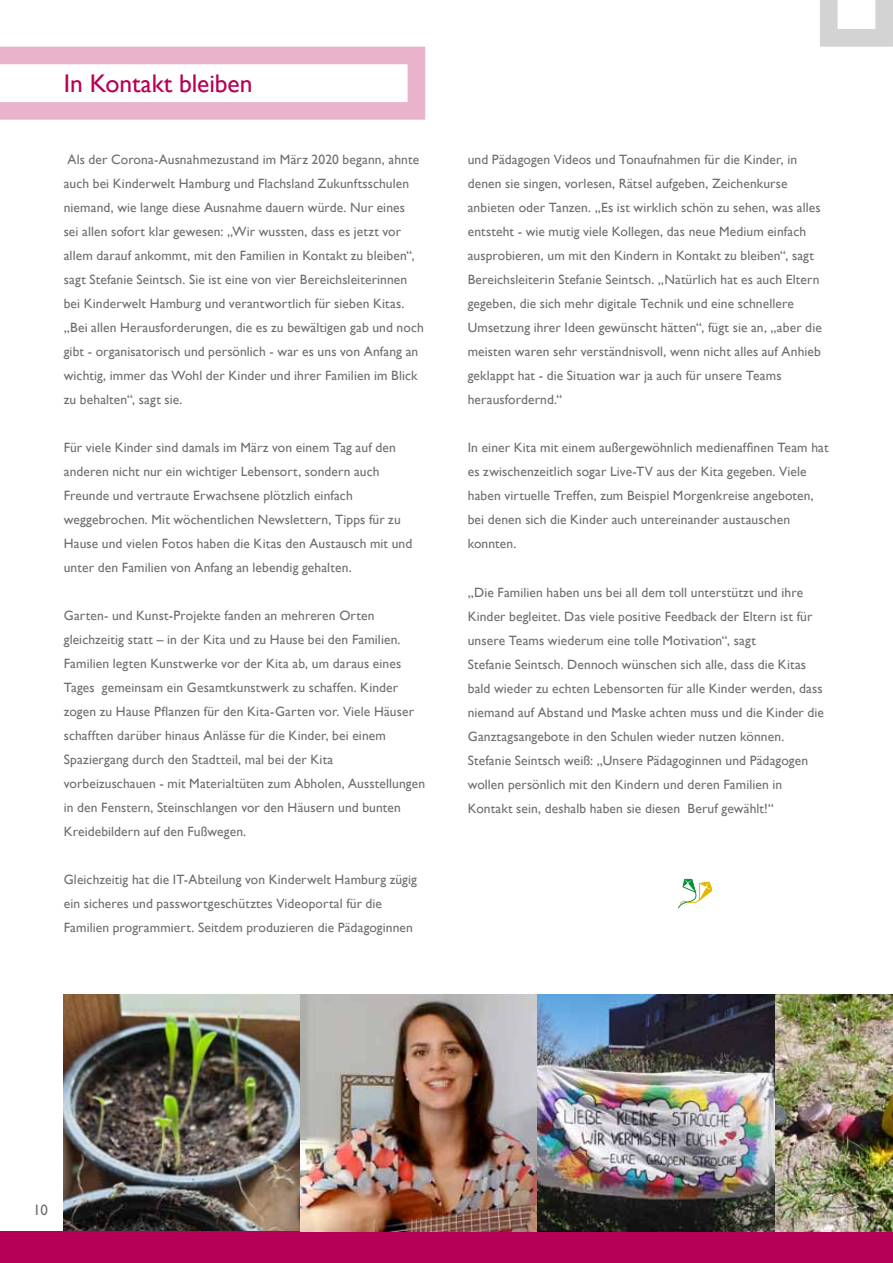
<style>
.page{position:relative;width:893px;height:1263px;background:#fff}
.page>*{position:absolute;margin:0;border:0;box-sizing:border-box;transform-origin:0 0}
.t1{font:25.5px "Gill Sans";letter-spacing:-.005em;color:#b60055}
.t2{font:15px "Gill Sans";color:#6e6e6e}
.t3{font:13.5px/24px "Gill Sans";letter-spacing:.01em;color:#6e6e6e}
</style>
<div class="page">
<img style="left:64px;top:994px;width:829px;height:237px">
<svg style="left:0;top:47px;width:425px;height:73px"></svg>
<svg style="left:820px;top:0;width:73px;height:47px"></svg>
<div style="left:0;top:1231px;width:893px;height:32px;background:#b60055"></div>
<svg style="left:677px;top:879px;width:36px;height:30px"></svg>
<h1 class="t1" style="left:64px;top:69px;width:190px">In Kontakt bleiben</h1>
<p class="t3" style="left:64px;top:148px;width:362px">Als der Corona-Ausnahmezustand im März 2020 begann, ahnte auch bei Kinderwelt Hamburg und Flachsland Zukunftsschulen niemand, wie lange diese Ausnahme dauern würde. Nur eines<br>sei allen sofort klar gewesen: „Wir wussten, dass es jetzt vor allem darauf ankommt, mit den Familien in Kontakt zu bleiben“, sagt Stefanie Seintsch. Sie ist eine von vier Bereichsleiterinnen bei Kinderwelt Hamburg und verantwortlich für sieben Kitas. „Bei allen Herausforderungen, die es zu bewältigen gab und noch gibt - organisatorisch und persönlich - war es uns von Anfang an wichtig, immer das Wohl der Kinder und ihrer Familien im Blick zu behalten“, sagt sie.</p>
<p class="t3" style="left:64px;top:436px;width:350px">Für viele Kinder sind damals im März von einem Tag auf den anderen nicht nur ein wichtiger Lebensort, sondern auch Freunde und vertraute Erwachsene plötzlich einfach weggebrochen. Mit wöchentlichen Newslettern, Tipps für zu Hause und vielen Fotos haben die Kitas den Austausch mit und unter den Familien von Anfang an lebendig gehalten.</p>
<p class="t3" style="left:64px;top:604px;width:363px">Garten- und Kunst-Projekte fanden an mehreren Orten gleichzeitig statt – in der Kita und zu Hause bei den Familien.<br>Familien legten Kunstwerke vor der Kita ab, um daraus eines Tages gemeinsam ein Gesamtkunstwerk zu schaffen. Kinder zogen zu Hause Pflanzen für den Kita-Garten vor. Viele Häuser schafften darüber hinaus Anlässe für die Kinder, bei einem Spaziergang durch den Stadtteil, mal bei der Kita vorbeizuschauen - mit Materialtüten zum Abholen, Ausstellungen in den Fenstern, Steinschlangen vor den Häusern und bunten Kreidebildern auf den Fußwegen.</p>
<p class="t3" style="left:64px;top:868px;width:355px">Gleichzeitig hat die IT-Abteilung von Kinderwelt Hamburg zügig ein sicheres und passwortgeschütztes Videoportal für die<br>Familien programmiert. Seitdem produzieren die Pädagoginnen</p>
<p class="t3" style="left:468px;top:148px;width:356px">und Pädagogen Videos und Tonaufnahmen für die Kinder, in denen sie singen, vorlesen, Rätsel aufgeben, Zeichenkurse anbieten oder Tanzen. „Es ist wirklich schön zu sehen, was alles entsteht - wie mutig viele Kollegen, das neue Medium einfach ausprobieren, um mit den Kindern in Kontakt zu bleiben“, sagt Bereichsleiterin Stefanie Seintsch. „Natürlich hat es auch Eltern gegeben, die sich mehr digitale Technik und eine schnellere Umsetzung ihrer Ideen gewünscht hätten“, fügt sie an, „aber die meisten waren sehr verständnisvoll, wenn nicht alles auf Anhieb geklappt hat - die Situation war ja auch für unsere Teams herausfordernd.“</p>
<p class="t3" style="left:468px;top:436px;width:362px">In einer Kita mit einem außergewöhnlich medienaffinen Team hat es zwischenzeitlich sogar Live-TV aus der Kita gegeben. Viele haben virtuelle Treffen, zum Beispiel Morgenkreise angeboten, bei denen sich die Kinder auch untereinander austauschen konnten.</p>
<p class="t3" style="left:468px;top:580px;width:358px">„Die Familien haben uns bei all dem toll unterstützt und ihre Kinder begleitet. Das viele positive Feedback der Eltern ist für unsere Teams wiederum eine tolle Motivation“, sagt<br>Stefanie Seintsch. Dennoch wünschen sich alle, dass die Kitas bald wieder zu echten Lebensorten für alle Kinder werden, dass niemand auf Abstand und Maske achten muss und die Kinder die Ganztagsangebote in den Schulen wieder nutzen können.<br>Stefanie Seintsch weiß: „Unsere Pädagoginnen und Pädagogen wollen persönlich mit den Kindern und deren Familien in Kontakt sein, deshalb haben sie diesen Beruf gewählt!“</p>
<p class="t2" style="left:33px;top:1201px;width:16px">10</p>
</div>
